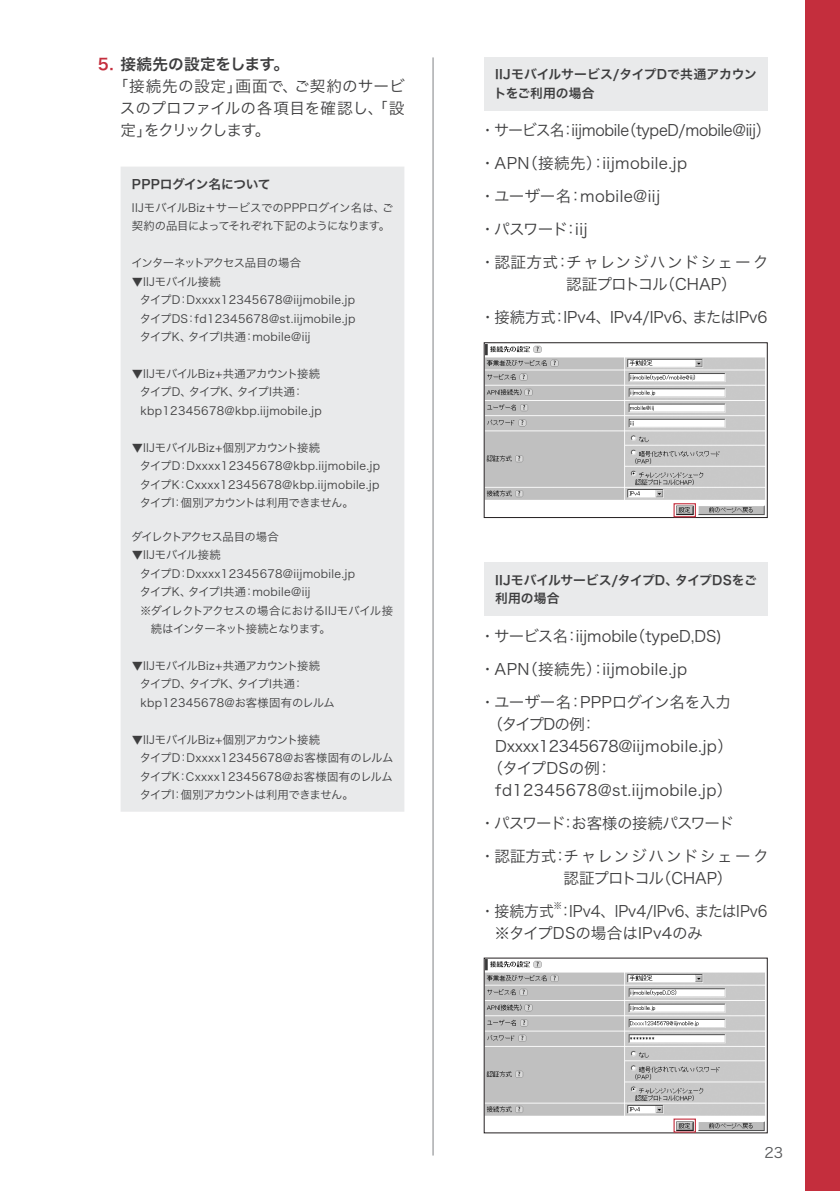
<style>
.page{position:relative;width:840px;height:1191px;background:#fff}
.page>*{position:absolute;margin:0;border:0;box-sizing:border-box;transform-origin:0 0}
.t1{font:15.6px/33px "Hira Kaku Pro W3";color:#3e3e3f}
.t2{font:15.6px/33px "Hira Kaku Pro W3";letter-spacing:.025em;color:#3e3e3f;scale:.96 1}
.t3{font:15.6px "Hira Kaku Pro W3";letter-spacing:-.02em;color:#3e3e3f}
.t4{font:15.6px "Hira Kaku Pro W3";letter-spacing:.025em;color:#3e3e3f}
.t5{font:15.6px "Hira Kaku Pro W6";letter-spacing:.005em;color:#3e3e3f}
.t6{font:14.2px "Hira Kaku Pro W3";color:#545557}
.t7{font:12.8px/18.4px "Hira Kaku Pro W6";color:#3e3e3f}
.t8{font:12.8px "Hira Kaku Pro W6";letter-spacing:-.025em;color:#3e3e3f}
.t9{font:11.4px/18.4px "Hira Kaku Pro W3";letter-spacing:.025em;color:#3e3e3f}
.t10{font:11.4px/18.4px "Hira Kaku Pro W3";letter-spacing:.005em;color:#3e3e3f}
.t11{font:11.4px/18.4px "Hira Kaku Pro W3";letter-spacing:-.005em;color:#3e3e3f}
.t12{font:11.4px "Hira Kaku Pro W3";letter-spacing:-.065em;color:#3e3e3f}
.t13{font:11.4px "Hira Kaku Pro W3";letter-spacing:-.025em;color:#3e3e3f}
.t14{font:11.4px "Hira Kaku Pro W3";letter-spacing:-.09em;color:#3e3e3f}
.t15{font:11.4px "Hira Kaku Pro W3";color:#3e3e3f}
.t16{font:9px "Hira Kaku Pro W3";color:#3e3e3f;scale:.95 1}
.s1{font-family:"Hira Kaku Pro N W6";color:#c42e3d}
</style>
<div class="page">
<div style="left:805px;top:0;width:34px;height:1191px;background:#c42e3d"></div>
<div style="left:121px;top:167px;width:283px;height:644px;background:#e9eaeb"></div>
<div style="left:483px;top:57px;width:284px;height:54px;background:#e9eaeb"></div>
<img style="left:485px;top:344px;width:280px;height:172px">
<div style="left:483px;top:342px;width:284px;height:176px;border:1px solid #231f20"></div>
<div style="left:673px;top:503px;width:22px;height:14px;border:1px solid #c42e3d"></div>
<div style="left:483px;top:562px;width:284px;height:54px;background:#e9eaeb"></div>
<img style="left:485px;top:959px;width:280px;height:172px">
<hr style="left:432px;top:57px;width:1px;height:1098px;background:#808285">
<h1 class="t5" style="left:98px;top:50px;width:193px"><span class="s1">5.</span> 接続先の設定をします。</h1>
<h1 class="t1" style="left:120px;top:74px;width:286px;line-height:22px;text-align:justify;text-indent:-7px">「接続先の設定」画面で、ご契約のサービスのプロファイルの各項目を確認し、「設定」をクリックします。</h1>
<p class="t8" style="left:132px;top:173px;width:140px">PPPログイン名について</p>
<p class="t11" style="left:132px;top:198px;width:263px">IIJモバイルBiz＋サービスでのPPPログイン名は、ご契約の品目によってそれぞれ下記のようになります。</p>
<p class="t12" style="left:131px;top:253px;width:171px">インターネットアクセス品目の場合</p>
<p class="t9" style="left:140px;top:271px;width:217px;text-indent:-8px">▼IIJモバイル接続<br>タイプD：Dxxxx12345678@iijmobile.jpタイプDS：fd12345678@st.iijmobile.jpタイプK、タイプI共通：mobile@iij</p>
<p class="t9" style="left:140px;top:363px;width:183px;text-indent:-8px">▼IIJモバイルBiz+共通アカウント接続タイプD、タイプK、タイプI共通：kbp12345678@kbp.iijmobile.jp</p>
<p class="t9" style="left:140px;top:437px;width:241px;text-indent:-8px">▼IIJモバイルBiz+個別アカウント接続<br>タイプD：Dxxxx12345678@kbp.iijmobile.jpタイプK：Cxxxx12345678@kbp.iijmobile.jpタイプI：個別アカウントは利用できません。</p>
<p class="t14" style="left:131px;top:526px;width:148px">ダイレクトアクセス品目の場合</p>
<p class="t15" style="left:132px;top:545px;width:91px">▼IIJモバイル接続</p>
<p class="t9" style="left:140px;top:563px;width:216px">タイプD：Dxxxx12345678@iijmobile.jp</p>
<p class="t9" style="left:140px;top:582px;width:172px">タイプK、タイプI共通：mobile@iij</p>
<p class="t13" style="left:140px;top:600px;width:254px">※ダイレクトアクセスの場合におけるIIJモバイル接</p>
<p class="t12" style="left:151px;top:618px;width:181px">続はインターネット接続となります。</p>
<p class="t10" style="left:140px;top:655px;width:196px;text-indent:-8px">▼IIJモバイルBiz+共通アカウント接続<br>タイプD、タイプK、タイプI共通：kbp12345678@お客様固有のレルム</p>
<p class="t10" style="left:140px;top:729px;width:255px;text-indent:-8px">▼IIJモバイルBiz+個別アカウント接続<br>タイプD：Dxxxx12345678@お客様固有のレルムタイプK：Cxxxx12345678@お客様固有のレルムタイプI：個別アカウントは利用できません。</p>
<p class="t7" style="left:493px;top:65px;width:264px">IIJモバイルサービス/タイプDで共通アカウントをご利用の場合</p>
<h1 class="t2" style="left:479px;top:113px;width:304px">・サービス名：iijmobile（typeD/mobile@iij）・APN（接続先）：iijmobile.jp<br>・ユーザー名：mobile@iij<br>・パスワード：iij<br>・認証方式：チャレンジハンドシェーク</h1>
<h1 class="t1" style="left:479px;top:267px;width:289px;text-indent:86px">認証プロトコル（CHAP）<br>・接続方式：IPv4、IPv4/IPv6、またはIPv6</h1>
<p class="t7" style="left:495px;top:570px;width:263px">IIJモバイルサービス/タイプD、タイプDSをご利用の場合</p>
<h1 class="t1" style="left:479px;top:618px;width:252px">・サービス名：iijmobile（typeD,DS)・APN（接続先）：iijmobile.jp<br>・ユーザー名：PPPログイン名を入力</h1>
<h1 class="t1" style="left:487px;top:706px;width:110px">（タイプDの例：</h1>
<h1 class="t3" style="left:495px;top:732px;width:239px">Dxxxx12345678@iijmobile.jp）</h1>
<h1 class="t1" style="left:487px;top:750px;width:126px">（タイプDSの例：</h1>
<h1 class="t4" style="left:495px;top:776px;width:238px">fd12345678@st.iijmobile.jp）</h1>
<h1 class="t1" style="left:479px;top:805px;width:290px">・パスワード：お客様の接続パスワード<br>・認証方式：チャレンジハンドシェーク</h1>
<h1 class="t1" style="left:480px;top:860px;width:289px;text-indent:83px">認証プロトコル（CHAP）<br>・接続方式：IPv4、IPv4/IPv6、またはIPv6</h1>
<p class="t16" style="left:553px;top:897px;width:11px">※</p>
<h1 class="t1" style="left:494px;top:915px;width:209px">※タイプDSの場合はIPv4のみ</h1>
<p class="t6" style="left:764px;top:1140px;width:20px">23</p>
</div>
